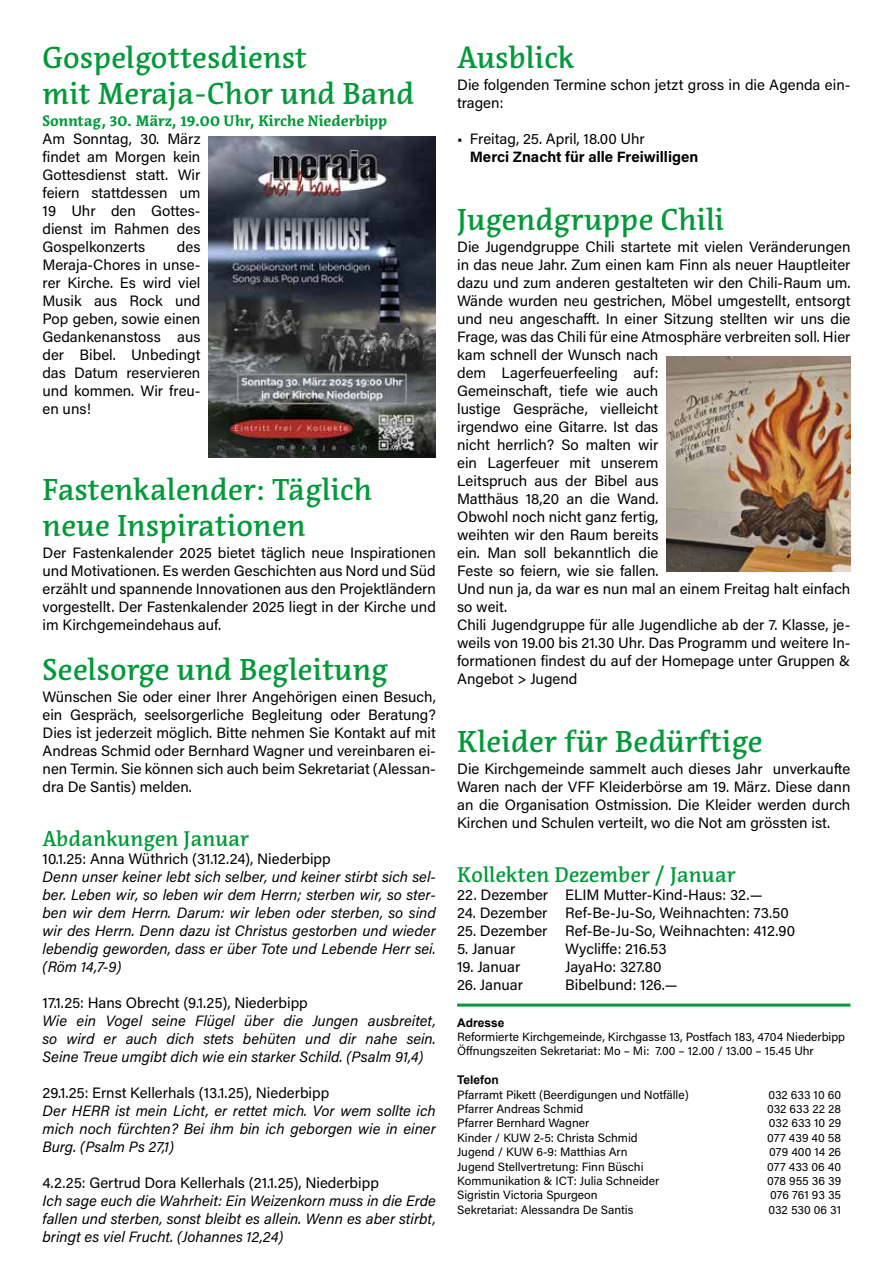
<style>
.page{position:relative;width:893px;height:1263px;background:#fff}
.page>*{position:absolute;margin:0;border:0;box-sizing:border-box;transform-origin:0 0}
.t1{font:500 30px/36px "Acuta";color:#029939}
.t2{font:500 21px "Acuta";color:#029939}
.t3{font:15px/18px "Acumin Pro";color:#000;text-align:justify}
.t4{font:italic 15px/18px "Acumin Pro";color:#000;text-align:justify}
.t5{font:700 15px "Acuta";color:#029939}
.t6{font:700 15px "Acumin Pro";color:#000}
.t7{font:12px/14.4px "Acumin Pro";color:#000}
.t8{font:700 12px "Arial";color:#000}
</style>
<div class="page">
<hr style="left:457px;top:1003px;width:393px;height:3px;background:#029939">
<img style="left:209px;top:136px;width:227px;height:321px">
<img style="left:667px;top:356px;width:183px;height:216px">
<h1 class="t1" style="left:43px;top:39px;width:373px">Gospelgottesdienst<br>mit Meraja-Chor und Band</h1>
<p class="t5" style="left:43px;top:112px;width:346px">Sonntag, 30. März, 19.00 Uhr, Kirche Niederbipp</p>
<p class="t3" style="left:43px;top:129px;width:159px">Am Sonntag, 30. März findet am Morgen kein Gottesdienst statt. Wir feiern stattdessen um 19 Uhr den Gottes&shy;dienst im Rahmen des Gospelkonzerts</p>
<p class="t3" style="left:43px;top:237px;width:159px;text-indent:134px">des Meraja-Chores in unse&shy;rer Kirche. Es wird viel Musik aus Rock und Pop geben, sowie einen Gedankenanstoss aus der Bibel. Unbedingt das Datum reservieren und kommen. Wir freu&shy;en uns!</p>
<h1 class="t1" style="left:43px;top:471px;width:331px">Fastenkalender: Täglich neue Inspirationen</h1>
<p class="t3" style="left:43px;top:543px;width:395px">Der Fastenkalender 2025 bietet täglich neue Inspirationen und Motivationen. Es werden Geschichten aus Nord und Süd erzählt und spannende Innovationen aus den Projektländern vorgestellt. Der Fastenkalender 2025 liegt in der Kirche und im Kirchgemeindehaus auf.</p>
<h1 class="t1" style="left:43px;top:651px;width:347px">Seelsorge und Begleitung</h1>
<p class="t3" style="left:43px;top:687px;width:395px">Wünschen Sie oder einer Ihrer Angehörigen einen Besuch, ein Gespräch, seelsorgerliche Begleitung oder Beratung?<br>Dies ist jederzeit möglich. Bitte nehmen Sie Kontakt auf mit Andreas Schmid oder Bernhard Wagner und vereinbaren ei&shy;nen Termin. Sie können sich auch beim Sekretariat (Alessan&shy;dra De Santis) melden.</p>
<h2 class="t2" style="left:43px;top:826px;width:208px">Abdankungen Januar</h2>
<p class="t3" style="left:43px;top:849px;width:290px">10.1.25: Anna Wüthrich (31.12.24), Niederbipp</p>
<p class="t4" style="left:43px;top:867px;width:395px">Denn unser keiner lebt sich selber, und keiner stirbt sich sel&shy;ber. Leben wir, so leben wir dem Herrn; sterben wir, so ster&shy;ben wir dem Herrn. Darum: wir leben oder sterben, so sind wir des Herrn. Denn dazu ist Christus gestorben und wieder lebendig geworden, dass er über Tote und Lebende Herr sei. (Röm 14,7-9)</p>
<p class="t3" style="left:43px;top:993px;width:267px">17.1.25: Hans Obrecht (9.1.25), Niederbipp</p>
<p class="t4" style="left:43px;top:1011px;width:395px">Wie ein Vogel seine Flügel über die Jungen ausbreitet, so wird er auch dich stets behüten und dir nahe sein.<br>Seine Treue umgibt dich wie ein starker Schild. (Psalm 91,4)</p>
<p class="t3" style="left:43px;top:1083px;width:288px">29.1.25: Ernst Kellerhals (13.1.25), Niederbipp</p>
<p class="t4" style="left:43px;top:1101px;width:395px">Der HERR ist mein Licht, er rettet mich. Vor wem sollte ich mich noch fürchten? Bei ihm bin ich geborgen wie in einer Burg. (Psalm Ps 27,1)</p>
<p class="t3" style="left:43px;top:1173px;width:338px">4.2.25: Gertrud Dora Kellerhals (21.1.25), Niederbipp</p>
<p class="t4" style="left:43px;top:1191px;width:395px">Ich sage euch die Wahrheit: Ein Weizenkorn muss in die Erde fallen und sterben, sonst bleibt es allein. Wenn es aber stirbt, bringt es viel Frucht. (Johannes 12,24)</p>
<h1 class="t1" style="left:457px;top:39px;width:119px">Ausblick</h1>
<p class="t3" style="left:457px;top:75px;width:395px">Die folgenden Termine schon jetzt gross in die Agenda ein&shy;tragen:</p>
<p class="t3" style="left:457px;top:129px;width:189px">• Freitag, 25. April, 18.00 Uhr</p>
<p class="t6" style="left:470px;top:146px;width:230px">Merci Znacht für alle Freiwilligen</p>
<h1 class="t1" style="left:457px;top:201px;width:268px">Jugendgruppe Chili</h1>
<p class="t3" style="left:457px;top:237px;width:395px;text-align:left">Die Jugendgruppe Chili startete mit vielen Veränderungen in das neue Jahr. Zum einen kam Finn als neuer Hauptleiter dazu und zum anderen gestalteten wir den Chili-Raum um.<br>Wände wurden neu gestrichen, Möbel umgestellt, entsorgt und neu angeschafft. In einer Sitzung stellten wir uns die Frage, was das Chili für eine Atmosphäre verbreiten soll. Hier kam schnell der Wunsch nach<br>dem Lagerfeuerfeeling auf:<br>Gemeinschaft, tiefe wie auch<br>lustige Gespräche, vielleicht<br>irgendwo eine Gitarre. Ist das<br>nicht herrlich? So malten wir<br>ein Lagerfeuer mit unserem<br>Leitspruch aus der Bibel aus<br>Matthäus 18,20 an die Wand.<br>Obwohl noch nicht ganz fertig,<br>weihten wir den Raum bereits<br>ein. Man soll bekanntlich die<br>Feste so feiern, wie sie fallen.<br>Und nun ja, da war es nun mal an einem Freitag halt einfach so weit.<br>Chili Jugendgruppe für alle Jugendliche ab der 7. Klasse, je&shy;weils von 19.00 bis 21.30 Uhr. Das Programm und weitere In&shy;formationen findest du auf der Homepage unter Gruppen &amp; Angebot &gt; Jugend</p>
<h1 class="t1" style="left:457px;top:723px;width:307px">Kleider für Bedürftige</h1>
<p class="t3" style="left:457px;top:759px;width:395px">Die Kirchgemeinde sammelt auch dieses Jahr unverkaufte Waren nach der VFF Kleiderbörse am 19. März. Diese dann an die Organisation Ostmission. Die Kleider werden durch Kirchen und Schulen verteilt, wo die Not am grössten ist.</p>
<h2 class="t2" style="left:457px;top:862px;width:280px">Kollekten Dezember / Januar</h2>
<p class="t3" style="left:457px;top:885px;width:307px">22. Dezember ELIM Mutter-Kind-Haus: 32.—</p>
<p class="t3" style="left:457px;top:903px;width:333px">24. Dezember Ref-Be-Ju-So, Weihnachten: 73.50</p>
<p class="t3" style="left:457px;top:921px;width:339px">25. Dezember Ref-Be-Ju-So, Weihnachten: 412.90</p>
<p class="t3" style="left:457px;top:939px;width:60px">5. Januar</p>
<p class="t3" style="left:565px;top:939px;width:103px">Wycliffe: 216.53</p>
<p class="t3" style="left:457px;top:957px;width:65px">19. Januar</p>
<p class="t3" style="left:565px;top:957px;width:98px">JayaHo: 327.80</p>
<p class="t3" style="left:457px;top:975px;width:68px">26. Januar</p>
<p class="t3" style="left:565px;top:975px;width:114px">Bibelbund: 126.—</p>
<p class="t8" style="left:457px;top:1014px;width:49px">Adresse</p>
<p class="t7" style="left:457px;top:1029px;width:389px">Reformierte Kirchgemeinde, Kirchgasse 13, Postfach 183, 4704 Niederbipp<br>Öffnungszeiten Sekretariat: Mo – Mi: 7.00 – 12.00 / 13.00 – 15.45 Uhr</p>
<p class="t8" style="left:457px;top:1071px;width:43px">Telefon</p>
<p class="t7" style="left:457px;top:1086px;width:233px">Pfarramt Pikett (Beerdigungen und Notfälle)</p>
<p class="t7" style="left:768px;top:1086px;width:74px">032 633 10 60</p>
<p class="t7" style="left:457px;top:1101px;width:128px">Pfarrer Andreas Schmid</p>
<p class="t7" style="left:767px;top:1101px;width:76px">032 633 22 28</p>
<p class="t7" style="left:457px;top:1115px;width:134px">Pfarrer Bernhard Wagner</p>
<p class="t7" style="left:769px;top:1115px;width:74px">032 633 10 29</p>
<p class="t7" style="left:457px;top:1130px;width:182px">Kinder / KUW 2-5: Christa Schmid</p>
<p class="t7" style="left:767px;top:1130px;width:75px">077 439 40 58</p>
<p class="t7" style="left:457px;top:1144px;width:172px">Jugend / KUW 6-9: Matthias Arn</p>
<p class="t7" style="left:769px;top:1144px;width:73px">079 400 14 26</p>
<p class="t7" style="left:457px;top:1158px;width:188px">Jugend Stellvertretung: Finn Büschi</p>
<p class="t7" style="left:767px;top:1158px;width:76px">077 433 06 40</p>
<p class="t7" style="left:457px;top:1173px;width:204px">Kommunikation &amp; ICT: Julia Schneider</p>
<p class="t7" style="left:767px;top:1173px;width:76px">078 955 36 39</p>
<p class="t7" style="left:457px;top:1187px;width:142px">Sigristin Victoria Spurgeon</p>
<p class="t7" style="left:770px;top:1187px;width:73px">076 761 93 35</p>
<p class="t7" style="left:457px;top:1202px;width:178px">Sekretariat: Alessandra De Santis</p>
<p class="t7" style="left:768px;top:1202px;width:74px">032 530 06 31</p>
</div>
